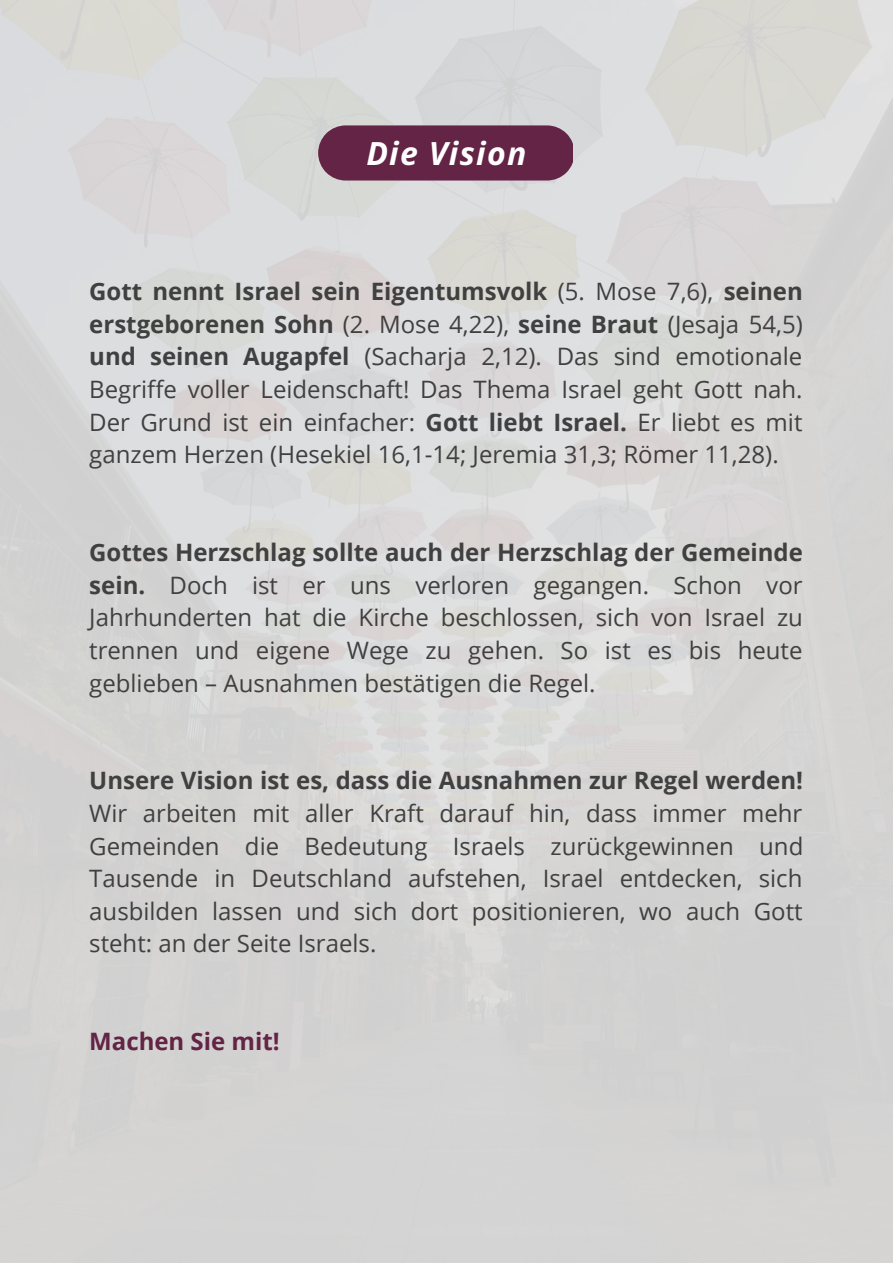
<style>
.page{position:relative;width:893px;height:1264px;background:#fff}
.page>*{position:absolute;margin:0;border:0;box-sizing:border-box;transform-origin:0 0}
.t1{font:italic 700 31.95px "Open Sans Hebrew";letter-spacing:.04em;color:#fff}
.t2{font:24px/32.5px "Open Sans";color:#414040;text-align:justify}
.t3{font:700 24px "Open Sans";color:#414040}
.t4{font:700 24px "Open Sans";color:#632445}
.s1{font-weight:700}
</style>
<div class="page">
<div style="left:318px;top:125px;width:255px;height:55px;background:#632445"></div>
<h1 class="t1" style="left:366px;top:131px;width:161px">Die Vision</h1>
<p class="t2" style="left:89px;top:274px;width:715px"><span class="s1">Gott nennt Israel sein Eigentumsvolk</span> (5. Mose 7,6), <span class="s1">seinen erstgeborenen Sohn</span> (2. Mose 4,22), <span class="s1">seine Braut</span> (Jesaja 54,5) <span class="s1">und seinen Augapfel</span> (Sacharja 2,12). Das sind emotionale Begriffe voller Leidenschaft! Das Thema Israel geht Gott nah.<br>Der Grund ist ein einfacher: <span class="s1">Gott liebt Israel.</span> Er liebt es mit ganzem Herzen (Hesekiel 16,1-14; Jeremia 31,3; Römer 11,28).</p>
<p class="t2" style="left:89px;top:535px;width:715px"><span class="s1">Gottes Herzschlag sollte auch der Herzschlag der Gemeinde sein.</span> Doch ist er uns verloren gegangen. Schon vor Jahrhunderten hat die Kirche beschlossen, sich von Israel zu trennen und eigene Wege zu gehen. So ist es bis heute geblieben – Ausnahmen bestätigen die Regel.</p>
<p class="t3" style="left:89px;top:763px;width:715px">Unsere Vision ist es, dass die Ausnahmen zur Regel werden!</p>
<p class="t2" style="left:89px;top:796px;width:715px">Wir arbeiten mit aller Kraft darauf hin, dass immer mehr Gemeinden die Bedeutung Israels zurückgewinnen und Tausende in Deutschland aufstehen, Israel entdecken, sich ausbilden lassen und sich dort positionieren, wo auch Gott steht: an der Seite Israels.</p>
<p class="t4" style="left:89px;top:1024px;width:192px">Machen Sie mit!</p>
</div>
